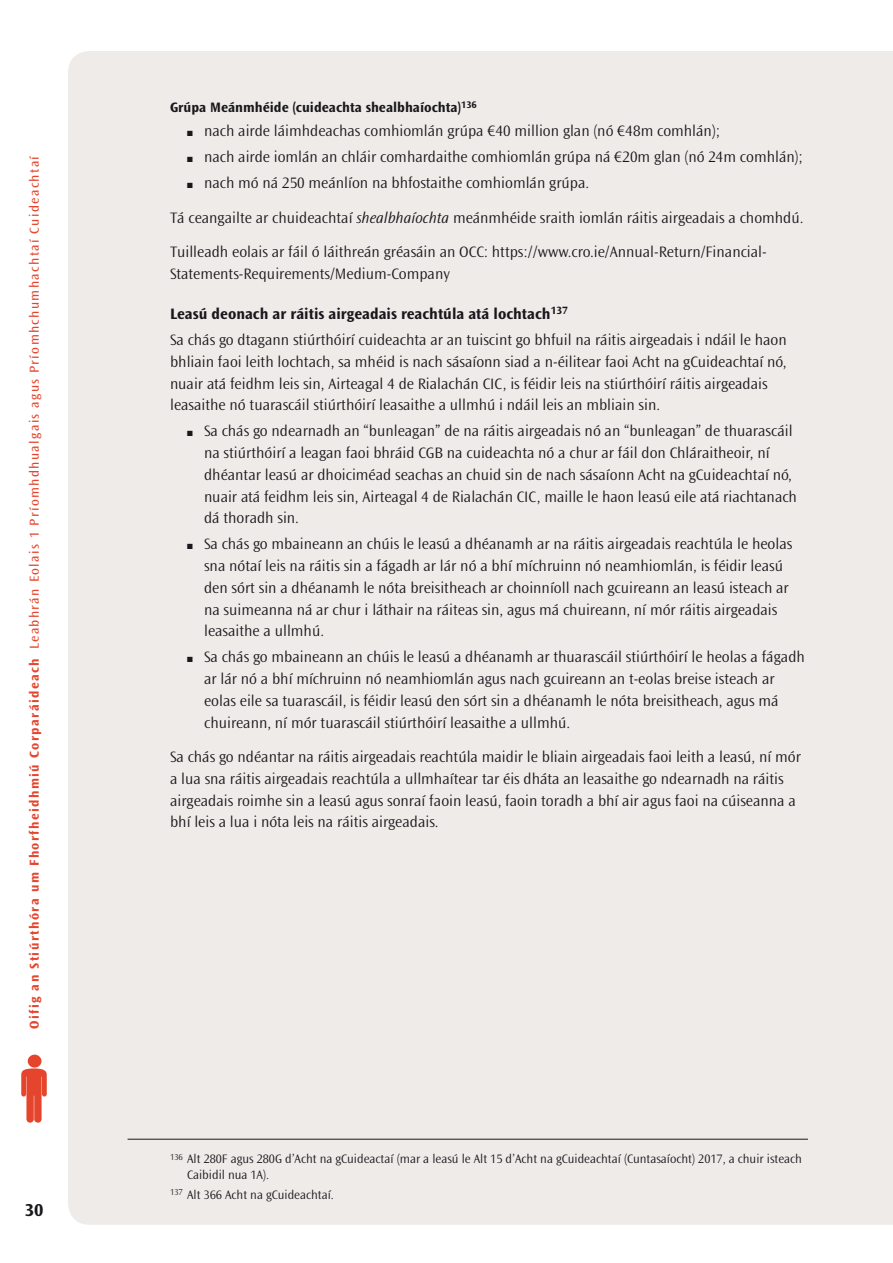
<style>
.page{position:relative;width:893px;height:1263px;background:#fff}
.page>*{position:absolute;margin:0;border:0;box-sizing:border-box;transform-origin:0 0}
.t1{font:700 18px "Ocean Sans Std";color:#1a171c}
.Bodytext_10__1{font:300 15.75px/21.8px "Ocean Sans Std";color:#1a171c}
.Bodytext_10__3{font:300 15.75px/21.8px "Ocean Sans Std";color:#1a171c}
.Head_000{font:700 15.75px "Ocean Sans Std";color:#1a171c}
.Head_0000{font:700 14.25px "Ocean Sans Std";color:#1a171c}
.t2{font:13.5px "Ocean Sans Std";letter-spacing:.1em;color:#e6452d}
.Footies{font:300 12.75px/15.8px "Ocean Sans Std";color:#1a171c}
.s1{font-weight:700}
.s2{font-style:italic}
</style>
<div class="page">
<div style="left:68px;top:51px;width:825px;height:1174px;background:#eeebe9"></div>
<hr style="left:128px;top:1139px;width:680px;height:1px;background:#1a171c">
<svg style="left:21px;top:1068px;width:26px;height:55px"></svg>
<div style="left:28px;top:1054px;width:13px;height:13px;background:#e6452d;border-radius:50%"></div>
<p class="t2" style="left:27px;top:1029px;width:875px;rotate:-90deg"><span class="s1">Oifig an Stiúrthóra um Fhorfheidhmiú Corparáideach</span> Leabhrán Eolais 1 Príomhdhualgais agus Príomhchumhachtaí Cuideachtaí</p>
<p class="t1" style="left:25px;top:1200px;width:20px">30</p>
<p class="Head_0000" style="left:170px;top:100px;width:308px">Grúpa Meánmhéide (cuideachta shealbhaíochta)<sup>136</sup></p>
<p class="Bodytext_10__1" style="left:187px;top:120px;width:535px">■ nach airde láimhdeachas comhiomlán grúpa €40 million glan (nó €48m comhlán);</p>
<p class="Bodytext_10__1" style="left:187px;top:146px;width:617px">■ nach airde iomlán an chláir comhardaithe comhiomlán grúpa ná €20m glan (nó 24m comhlán);</p>
<p class="Bodytext_10__1" style="left:187px;top:172px;width:404px">■ nach mó ná 250 meánlíon na bhfostaithe comhiomlán grúpa.</p>
<p class="Bodytext_10__3" style="left:170px;top:207px;width:635px">Tá ceangailte ar chuideachtaí <span class="s2">shealbhaíochta</span> meánmhéide sraith iomlán ráitis airgeadais a chomhdú.</p>
<p class="Bodytext_10__3" style="left:170px;top:241px;width:598px">Tuilleadh eolais ar fáil ó láithreán gréasáin an OCC: https://www.cro.ie/Annual-Return/Financial-<br>Statements-Requirements/Medium-Company</p>
<p class="Head_000" style="left:170px;top:305px;width:399px">Leasú deonach ar ráitis airgeadais reachtúla atá lochtach<sup>137</sup></p>
<p class="Bodytext_10__1" style="left:170px;top:329px;width:618px">Sa chás go dtagann stiúrthóirí cuideachta ar an tuiscint go bhfuil na ráitis airgeadais i ndáil le haon bhliain faoi leith lochtach, sa mhéid is nach sásaíonn siad a n-éilitear faoi Acht na gCuideachtaí nó, nuair atá feidhm leis sin, Airteagal 4 de Rialachán CIC, is féidir leis na stiúrthóirí ráitis airgeadais leasaithe nó tuarascáil stiúrthóirí leasaithe a ullmhú i ndáil leis an mbliain sin.</p>
<p class="Bodytext_10__1" style="left:204px;top:420px;width:594px;text-indent:-17px">■ Sa chás go ndearnadh an “bunleagan” de na ráitis airgeadais nó an “bunleagan” de thuarascáil na stiúrthóirí a leagan faoi bhráid CGB na cuideachta nó a chur ar fáil don Chláraitheoir, ní dhéantar leasú ar dhoiciméad seachas an chuid sin de nach sásaíonn Acht na gCuideachtaí nó, nuair atá feidhm leis sin, Airteagal 4 de Rialachán CIC, maille le haon leasú eile atá riachtanach dá thoradh sin.</p>
<p class="Bodytext_10__1" style="left:204px;top:533px;width:590px;text-indent:-17px">■ Sa chás go mbaineann an chúis le leasú a dhéanamh ar na ráitis airgeadais reachtúla le heolas sna nótaí leis na ráitis sin a fágadh ar lár nó a bhí míchruinn nó neamhiomlán, is féidir leasú den sórt sin a dhéanamh le nóta breisitheach ar choinníoll nach gcuireann an leasú isteach ar na suimeanna ná ar chur i láthair na ráiteas sin, agus má chuireann, ní mór ráitis airgeadais leasaithe a ullmhú.</p>
<p class="Bodytext_10__1" style="left:204px;top:646px;width:602px;text-indent:-17px">■ Sa chás go mbaineann an chúis le leasú a dhéanamh ar thuarascáil stiúrthóirí le heolas a fágadh ar lár nó a bhí míchruinn nó neamhiomlán agus nach gcuireann an t-eolas breise isteach ar eolas eile sa tuarascáil, is féidir leasú den sórt sin a dhéanamh le nóta breisitheach, agus má chuireann, ní mór tuarascáil stiúrthóirí leasaithe a ullmhú.</p>
<p class="Bodytext_10__3" style="left:170px;top:746px;width:632px">Sa chás go ndéantar na ráitis airgeadais reachtúla maidir le bliain airgeadais faoi leith a leasú, ní mór a lua sna ráitis airgeadais reachtúla a ullmhaítear tar éis dháta an leasaithe go ndearnadh na ráitis airgeadais roimhe sin a leasú agus sonraí faoin leasú, faoin toradh a bhí air agus faoi na cúiseanna a bhí leis a lua i nóta leis na ráitis airgeadais.</p>
<p class="Footies" style="left:187px;top:1151px;width:616px;text-indent:-17px"><sup>136</sup> Alt 280F agus 280G d’Acht na gCuideactaí (mar a leasú le Alt 15 d’Acht na gCuideachtaí (Cuntasaíocht) 2017, a chuir isteach<br>Caibidil nua 1A).</p>
<p class="Footies" style="left:170px;top:1187px;width:165px"><sup>137</sup> Alt 366 Acht na gCuideachtaí.</p>
</div>
